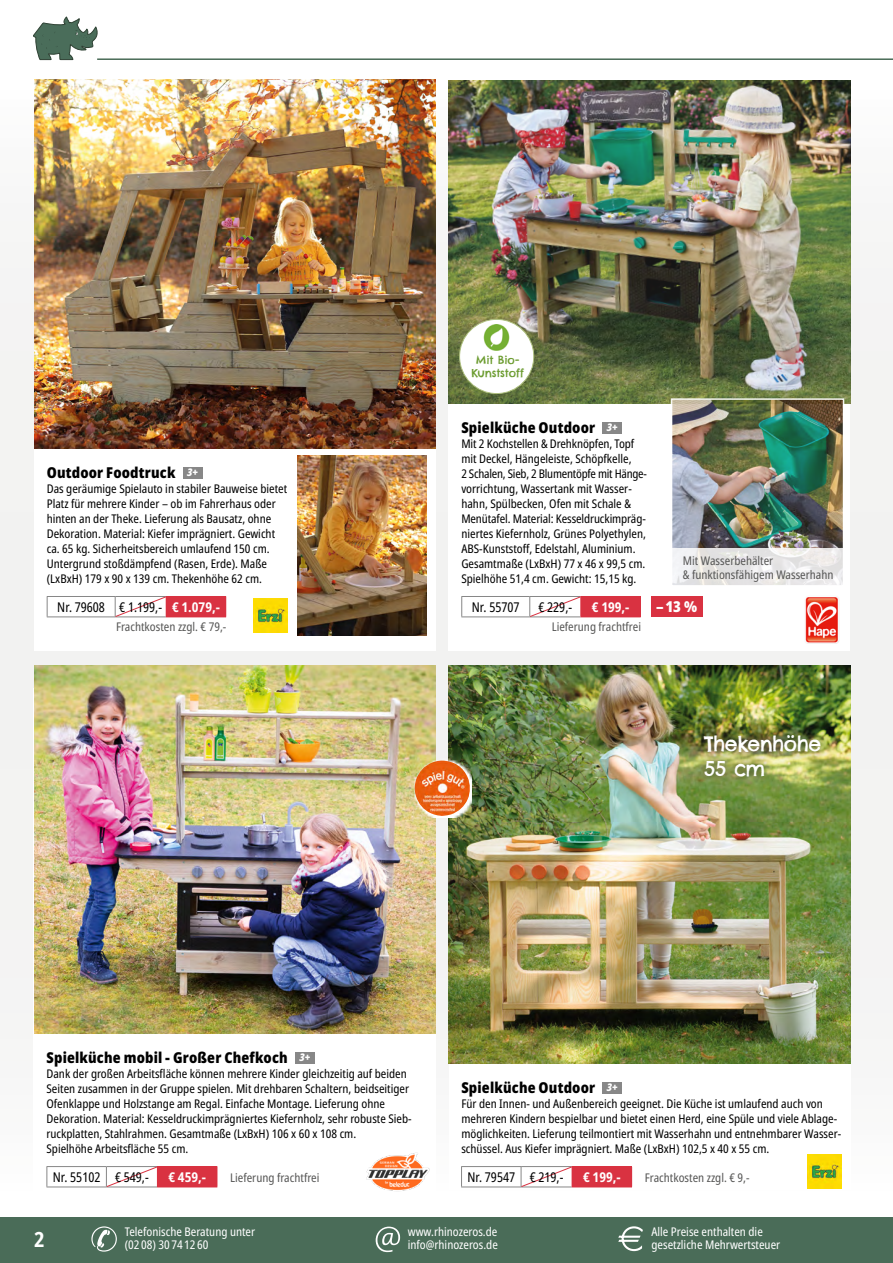
<style>
.page{position:relative;width:893px;height:1263px;background:#fff}
.page>*{position:absolute;margin:0;border:0;box-sizing:border-box;transform-origin:0 0}
.t1{font:700 condensed 21px "Noto Sans";color:#fff}
.t2{font:20.4px/24.5px "Chelsea Market Pro";letter-spacing:-.02em;color:#fff}
.t3{font:900 condensed 15px "Noto Sans";letter-spacing:.01em;color:#000}
.t4{font:900 condensed 15px "Noto Sans";color:#fff}
.t5{font:condensed 13.5px "Noto Sans";color:#000;scale:.95 1}
.t6{font:700 condensed 13.5px "Noto Sans";color:#fff}
.t7{font:condensed 12px/15px "Noto Sans";color:#000}
.t8{font:condensed 12px/14.4px "Noto Sans";color:#575756}
.t9{font:condensed 12px/12.8px "Noto Sans";color:#fff}
.t10{font:11.25px/13.5px "Chelsea Market Pro";letter-spacing:-.02em;color:#6c9c30;text-align:center}
.s1{font-style:italic;font-size:10.5px;color:#fff}
.s2{font-weight:700;color:#fff}
</style>
<div class="page">
<div style="left:0;top:1217px;width:893px;height:46px;background:#4a6c58"></div>
<svg style="left:91px;top:1226px;width:26px;height:25px"></svg>
<svg style="left:33px;top:16px;width:65px;height:45px"></svg>
<svg style="left:618px;top:1226px;width:25px;height:25px"></svg>
<svg style="left:376px;top:1226px;width:24px;height:26px"></svg>
<hr style="left:97px;top:58px;width:796px;height:2px;background:#4a6c58">
<div style="left:0;top:81px;width:893px;height:1110px;background:#f3f3f2"></div>
<div style="left:34px;top:689px;width:402px;height:504px;background:#fff"></div>
<div style="left:449px;top:687px;width:401px;height:502px;background:#fff"></div>
<div style="left:34px;top:80px;width:402px;height:571px;background:#fff"></div>
<div style="left:449px;top:80px;width:401px;height:571px;background:#fff"></div>
<img style="left:34px;top:666px;width:402px;height:367px">
<img style="left:449px;top:666px;width:401px;height:397px">
<img style="left:34px;top:80px;width:402px;height:368px">
<img style="left:298px;top:456px;width:129px;height:180px">
<img style="left:449px;top:80px;width:401px;height:323px">
<img style="left:674px;top:401px;width:167px;height:147px">
<div style="left:671px;top:398px;width:173px;height:189px;border:2px solid #fff"></div>
<div style="left:295px;top:1052px;width:19px;height:11px;background:#878787"></div>
<div style="left:694px;top:724px;width:137px;height:62px;background:#495830;opacity:.63"></div>
<div style="left:603px;top:1082px;width:19px;height:11px;background:#878787"></div>
<div style="left:183px;top:467px;width:19px;height:11px;background:#878787"></div>
<div style="left:166px;top:596px;width:60px;height:21px;background:#d93241"></div>
<svg style="left:47px;top:596px;width:119px;height:21px"></svg>
<div style="left:581px;top:596px;width:59px;height:21px;background:#d93241"></div>
<hr style="left:580px;top:596px;width:61px;height:1px;background:#d93241">
<svg style="left:640px;top:597px;width:1px;height:19px"></svg>
<hr style="left:580px;top:616px;width:61px;height:1px;background:#d93241">
<svg style="left:461px;top:596px;width:120px;height:21px"></svg>
<div style="left:157px;top:1166px;width:60px;height:21px;background:#d93241"></div>
<svg style="left:217px;top:1167px;width:1px;height:19px"></svg>
<svg style="left:47px;top:1166px;width:110px;height:21px"></svg>
<div style="left:572px;top:1166px;width:60px;height:21px;background:#d93241"></div>
<svg style="left:461px;top:1166px;width:111px;height:21px"></svg>
<div style="left:651px;top:596px;width:51px;height:21px;background:#d93241"></div>
<div style="left:603px;top:422px;width:19px;height:11px;background:#878787"></div>
<svg style="left:671px;top:548px;width:173px;height:39px;fill:#eae8e8"></svg>
<div style="left:460px;top:319px;width:74px;height:75px;background:#fff;border-radius:50%"></div>
<div style="left:459px;top:319px;width:75px;height:75px;border:1px solid #aec07f;border-radius:50%"></div>
<img style="left:483px;top:325px;width:27px;height:25px">
<img style="left:805px;top:597px;width:34px;height:46px">
<img style="left:366px;top:1152px;width:64px;height:39px">
<svg style="left:412px;top:758px;width:60px;height:60px"></svg>
<img style="left:414px;top:761px;width:57px;height:55px">
<img style="left:253px;top:598px;width:34px;height:35px">
<img style="left:808px;top:1154px;width:34px;height:35px">
<p class="t3" style="left:47px;top:462px;width:153px">Outdoor Foodtruck <span class="s1">3+</span></p>
<p class="t7" style="left:47px;top:482px;width:242px">Das geräumige Spielauto in stabiler Bauweise bietet Platz für mehrere Kinder – ob im Fahrerhaus oder hinten an der Theke. Lieferung als Bausatz, ohne Dekoration. Material: Kiefer imprägniert. Gewicht ca. 65 kg. Sicherheitsbereich umlaufend 150 cm.<br>Untergrund stoßdämpfend (Rasen, Erde). Maße (LxBxH) 179 x 90 x 139 cm. Thekenhöhe 62 cm.</p>
<p class="t5" style="left:57px;top:597px;width:173px">Nr. 79608 € 1.199,- <span class="s2">€ 1.079,-</span></p>
<p class="t8" style="left:116px;top:619px;width:112px">Frachtkosten zzgl. € 79,-</p>
<p class="t10" style="left:471px;top:353px;width:54px">Mit Bio-<br>Kunststoff</p>
<p class="t3" style="left:461px;top:417px;width:158px">Spielküche Outdoor <span class="s1">3+</span></p>
<p class="t7" style="left:461px;top:437px;width:187px">Mit 2 Kochstellen &amp; Drehknöpfen, Topf mit Deckel, Hängeleiste, Schöpfkelle,<br>2 Schalen, Sieb, 2 Blumentöpfe mit Hänge&shy;vorrichtung, Wassertank mit Wasser&shy;hahn, Spülbecken, Ofen mit Schale &amp; Menütafel. Material: Kesseldruckimpräg&shy;niertes Kiefernholz, Grünes Polyethylen, ABS-Kunststoff, Edelstahl, Aluminium.<br>Gesamtmaße (LxBxH) 77 x 46 x 99,5 cm.<br>Spielhöhe 51,4 cm. Gewicht: 15,15 kg.</p>
<p class="t5" style="left:472px;top:597px;width:52px">Nr. 55707</p>
<p class="t5" style="left:538px;top:597px;width:37px">€ 229,-</p>
<p class="t6" style="left:592px;top:597px;width:39px">€ 199,-</p>
<p class="t8" style="left:552px;top:619px;width:91px">Lieferung frachtfrei</p>
<p class="t8" style="left:683px;top:553px;width:152px">Mit Wasserbehälter<br>&amp; funktionsfähigem Wasserhahn</p>
<p class="t4" style="left:656px;top:595px;width:43px">–13 %</p>
<h2 class="t2" style="left:704px;top:732px;width:119px">Thekenhöhe<br>55 cm</h2>
<p class="t3" style="left:47px;top:1047px;width:265px">Spielküche mobil - Großer Chefkoch <span class="s1">3+</span></p>
<p class="t7" style="left:47px;top:1067px;width:367px">Dank der großen Arbeitsfläche können mehrere Kinder gleichzeitig auf beiden Seiten zusammen in der Gruppe spielen. Mit drehbaren Schaltern, beidseitiger Ofenklappe und Holzstange am Regal. Einfache Montage. Lieferung ohne Dekoration. Material: Kesseldruckimprägniertes Kiefernholz, sehr robuste Sieb&shy;ruckplatten, Stahlrahmen. Gesamtmaße (LxBxH) 106 x 60 x 108 cm.<br>Spielhöhe Arbeitsfläche 55 cm.</p>
<p class="t8" style="left:230px;top:1170px;width:91px">Lieferung frachtfrei</p>
<p class="t3" style="left:461px;top:1077px;width:158px">Spielküche Outdoor <span class="s1">3+</span></p>
<p class="t7" style="left:461px;top:1097px;width:381px">Für den Innen- und Außenbereich geeignet. Die Küche ist umlaufend auch von mehreren Kindern bespielbar und bietet einen Herd, eine Spüle und viele Ablage&shy;möglichkeiten. Lieferung teilmontiert mit Wasserhahn und entnehmbarer Wasser&shy;schüssel. Aus Kiefer imprägniert. Maße (LxBxH) 102,5 x 40 x 55 cm.</p>
<p class="t8" style="left:645px;top:1170px;width:106px">Frachtkosten zzgl. € 9,-</p>
<p class="t5" style="left:53px;top:1167px;width:102px">Nr. 55102 € 549,-</p>
<p class="t6" style="left:168px;top:1167px;width:39px">€ 459,-</p>
<p class="t5" style="left:467px;top:1167px;width:102px">Nr. 79547 € 219,-</p>
<p class="t6" style="left:583px;top:1167px;width:39px">€ 199,-</p>
<p class="t9" style="left:125px;top:1226px;width:132px">Telefonische Beratung unter (02 08) 30 74 12 60</p>
<p class="t9" style="left:408px;top:1226px;width:92px">www.rhinozeros.de info@rhinozeros.de</p>
<h1 class="t1" style="left:34px;top:1224px;width:12px">2</h1>
<p class="t9" style="left:651px;top:1226px;width:130px">Alle Preise enthalten die gesetzliche Mehrwertsteuer</p>
</div>
